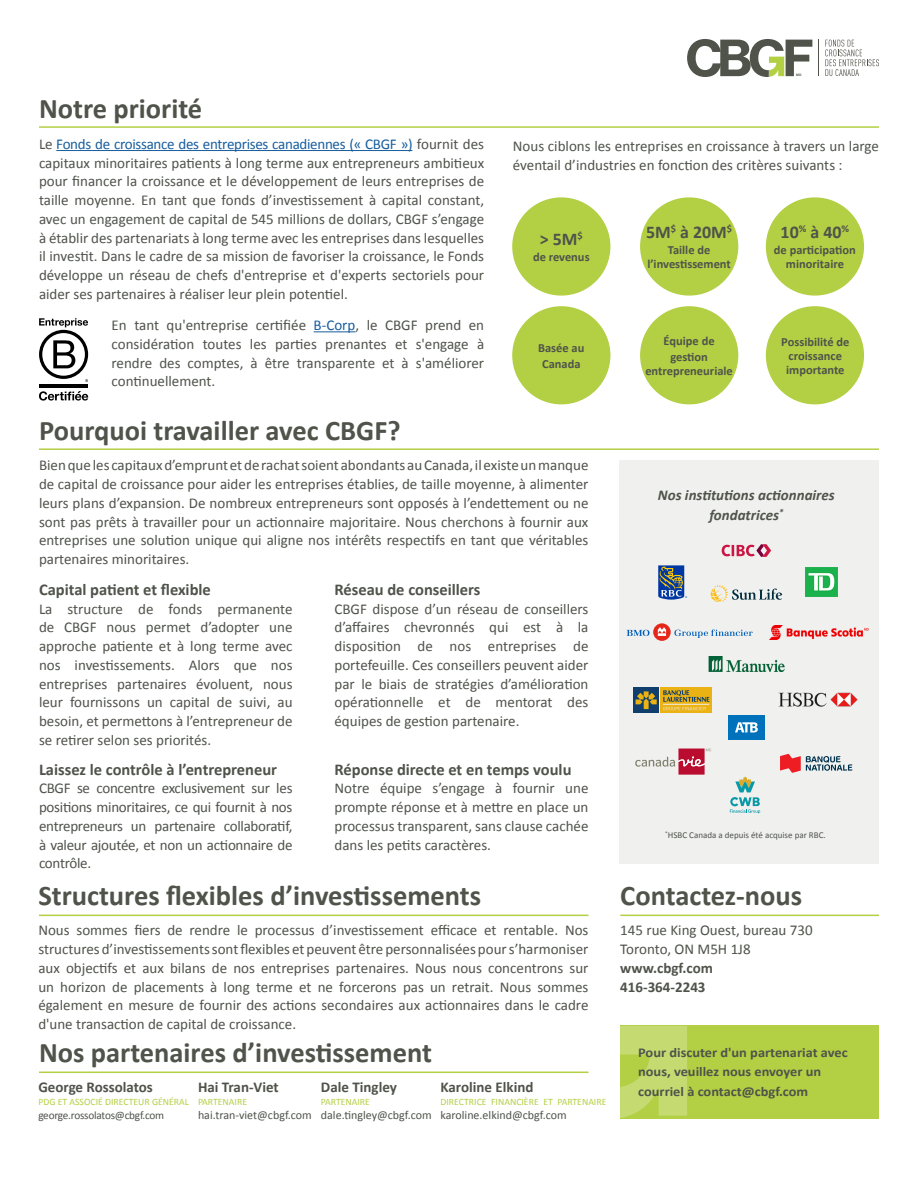
<style>
.page{position:relative;width:918px;height:1188px;background:#fff}
.page>*{position:absolute;margin:0;border:0;box-sizing:border-box;transform-origin:0 0}
.Headings{font:700 28.5px "Calibri";color:#4f534a}
.Circle_Text{font:700 18px "Calibri";color:#4f534a}
.Small_Titles{font:700 16.5px "Calibri";color:#4f534a}
.main_copy{font:15px/18.8px "Calibri";color:#4f534a;text-align:justify}
.Our_Team_-_names{font:700 15px "Calibri";color:#4f534a}
.Small_Titles-2{font:italic 700 15px/19.5px "Calibri";color:#4f534a;text-align:center}
.main_copy-2{font:700 15px "Calibri";color:#4f534a}
.Circle_Text-2{font:700 13.5px/19.5px "Calibri";color:#4f534a;scale:1.06 1}
.Circle_Text_-_small{font:700 12.45px/14px "Calibri";color:#4f534a;text-align:center}
.Our_Team_-_title{font:12px "Calibri";color:#4f534a}
.Our_Team_-_title-2{font:11.25px "Calibri";letter-spacing:-.02em;color:#4f534a}
.Our_Team_-_title-3{font:9.75px "Calibri";color:#b3d045}
.Small_Titles-3{font:9px "Calibri";color:#4f534a}
.t1{font:700 3.3px "Helvetica";color:#50534a}
.s1{color:#175d9e}
</style>
<div class="page">
<div style="left:620px;top:461px;width:259px;height:403px;background:#f0f0ef"></div>
<svg style="left:687px;top:39px;width:125px;height:38px"></svg>
<hr style="left:819px;top:40px;width:1px;height:36px;background:#50534a">
<svg style="left:825px;top:40px;width:54px;height:36px"></svg>
<hr style="left:56px;top:150px;width:356px;height:1px;background:#175d9e">
<div style="left:513px;top:198px;width:97px;height:97px;background:#b3d045;border-radius:50%"></div>
<div style="left:513px;top:307px;width:97px;height:97px;background:#b3d045;border-radius:50%"></div>
<div style="left:641px;top:198px;width:97px;height:97px;background:#b3d045;border-radius:50%"></div>
<div style="left:641px;top:307px;width:97px;height:97px;background:#b3d045;border-radius:50%"></div>
<div style="left:767px;top:198px;width:96px;height:97px;background:#b3d045;border-radius:50%"></div>
<div style="left:767px;top:307px;width:96px;height:97px;background:#b3d045;border-radius:50%"></div>
<hr style="left:39px;top:126px;width:840px;height:2px;background:#b3d045">
<hr style="left:39px;top:448px;width:840px;height:2px;background:#b3d045">
<hr style="left:39px;top:915px;width:549px;height:1px;background:#b3d045">
<hr style="left:39px;top:1072px;width:549px;height:1px;background:#b3d045">
<hr style="left:620px;top:915px;width:259px;height:1px;background:#b3d045">
<svg style="left:658px;top:565px;width:29px;height:35px"></svg>
<img style="left:708px;top:657px;width:76px;height:15px">
<svg style="left:661px;top:687px;width:51px;height:26px"></svg>
<div style="left:633px;top:687px;width:26px;height:26px;background:#103e6d"></div>
<svg style="left:636px;top:691px;width:21px;height:18px"></svg>
<svg style="left:663px;top:690px;width:46px;height:20px"></svg>
<img style="left:805px;top:568px;width:33px;height:28px">
<svg style="left:674px;top:629px;width:79px;height:9px"></svg>
<svg style="left:627px;top:630px;width:22px;height:6px"></svg>
<svg style="left:653px;top:623px;width:18px;height:18px"></svg>
<svg style="left:658px;top:627px;width:8px;height:9px"></svg>
<svg style="left:722px;top:544px;width:49px;height:13px"></svg>
<img style="left:770px;top:626px;width:99px;height:13px">
<svg style="left:711px;top:585px;width:71px;height:17px"></svg>
<div style="left:728px;top:715px;width:36px;height:25px;background:#0072bc"></div>
<svg style="left:735px;top:722px;width:23px;height:11px"></svg>
<svg style="left:780px;top:754px;width:73px;height:19px"></svg>
<svg style="left:635px;top:749px;width:76px;height:26px"></svg>
<hr style="left:314px;top:331px;width:41px;height:1px;background:#175d9e">
<div style="left:620px;top:1026px;width:259px;height:93px;background:#b3d045"></div>
<svg style="left:620px;top:1026px;width:67px;height:92px"></svg>
<img style="left:778px;top:692px;width:79px;height:15px">
<hr style="left:39px;top:384px;width:49px;height:3px;background:#000001">
<svg style="left:39px;top:391px;width:49px;height:10px"></svg>
<svg style="left:39px;top:318px;width:49px;height:64px"></svg>
<svg style="left:730px;top:776px;width:30px;height:38px"></svg>
<p class="Headings" style="left:39px;top:91px;width:165px">Notre priorité</p>
<p class="main_copy" style="left:39px;top:134px;width:447px">Le <span class="s1">Fonds de croissance des entreprises canadiennes (« CBGF »)</span> fournit des capitaux minoritaires patients à long terme aux entrepreneurs ambitieux pour financer la croissance et le développement de leurs entreprises de taille moyenne. En tant que fonds d’investissement à capital constant, avec un engagement de capital de 545 millions de dollars, CBGF s’engage à établir des partenariats à long terme avec les entreprises dans lesquelles il investit. Dans le cadre de sa mission de favoriser la croissance, le Fonds développe un réseau de chefs d'entreprise et d'experts sectoriels pour aider ses partenaires à réaliser leur plein potentiel.</p>
<p class="main_copy" style="left:112px;top:315px;width:374px">En tant qu'entreprise certifiée <span class="s1">B-Corp</span>, le CBGF prend en considération toutes les parties prenantes et s'engage à rendre des comptes, à être transparente et à s'améliorer continuellement.</p>
<p class="t1" style="left:796px;top:73px;width:7px">MD</p>
<p class="main_copy" style="left:513px;top:136px;width:368px">Nous ciblons les entreprises en croissance à travers un large éventail d’industries en fonction des critères suivants :</p>
<p class="Circle_Text" style="left:540px;top:228px;width:45px">&gt; 5M<sup>$</sup></p>
<p class="Circle_Text_-_small" style="left:533px;top:249px;width:58px">de revenus</p>
<p class="Circle_Text_-_small" style="left:538px;top:340px;width:48px">Basée au</p>
<p class="Circle_Text_-_small" style="left:542px;top:356px;width:40px">Canada</p>
<p class="Circle_Text" style="left:646px;top:221px;width:88px">5M<sup>$</sup> à 20M<sup>$</sup></p>
<p class="Circle_Text_-_small" style="left:647px;top:242px;width:85px">Taille de l’investissement</p>
<p class="Circle_Text_-_small" style="left:664px;top:333px;width:53px">Équipe de</p>
<p class="Circle_Text_-_small" style="left:645px;top:349px;width:89px">gestion entrepreneuriale</p>
<p class="Circle_Text" style="left:781px;top:221px;width:70px">10<sup>%</sup> à 40<sup>%</sup></p>
<p class="Circle_Text_-_small" style="left:774px;top:242px;width:83px">de participation minoritaire</p>
<p class="Circle_Text_-_small" style="left:781px;top:334px;width:70px">Possibilité de croissance importante</p>
<p class="Headings" style="left:39px;top:413px;width:363px">Pourquoi travailler avec CBGF?</p>
<p class="main_copy" style="left:39px;top:455px;width:551px">Bien que les capitaux d’emprunt et de rachat soient abondants au Canada, il existe un manque de capital de croissance pour aider les entreprises établies, de taille moyenne, à alimenter leurs plans d’expansion. De nombreux entrepreneurs sont opposés à l’endettement ou ne sont pas prêts à travailler pour un actionnaire majoritaire. Nous cherchons à fournir aux entreprises une solution unique qui aligne nos intérêts respectifs en tant que véritables partenaires minoritaires.</p>
<p class="Small_Titles" style="left:39px;top:579px;width:173px">Capital patient et flexible</p>
<p class="main_copy" style="left:39px;top:599px;width:255px">La structure de fonds permanente de CBGF nous permet d’adopter une approche patiente et à long terme avec nos investissements. Alors que nos entreprises partenaires évoluent, nous leur fournissons un capital de suivi, au besoin, et permettons à l’entrepreneur de se retirer selon ses priorités.</p>
<p class="Small_Titles" style="left:39px;top:759px;width:240px">Laissez le contrôle à l’entrepreneur</p>
<p class="main_copy" style="left:39px;top:778px;width:255px">CBGF se concentre exclusivement sur les positions minoritaires, ce qui fournit à nos entrepreneurs un partenaire collaboratif, à valeur ajoutée, et non un actionnaire de contrôle.</p>
<p class="Small_Titles" style="left:334px;top:579px;width:148px">Réseau de conseillers</p>
<p class="main_copy" style="left:334px;top:599px;width:256px">CBGF dispose d’un réseau de conseillers d’affaires chevronnés qui est à la disposition de nos entreprises de portefeuille. Ces conseillers peuvent aider par le biais de stratégies d’amélioration opérationnelle et de mentorat des équipes de gestion partenaire.</p>
<p class="Small_Titles" style="left:334px;top:759px;width:239px">Réponse directe et en temps voulu</p>
<p class="main_copy" style="left:334px;top:778px;width:256px">Notre équipe s’engage à fournir une prompte réponse et à mettre en place un processus transparent, sans clause cachée dans les petits caractères.</p>
<p class="Headings" style="left:38px;top:878px;width:444px">Structures flexibles d’investissements</p>
<p class="main_copy" style="left:38px;top:920px;width:552px">Nous sommes fiers de rendre le processus d’investissement efficace et rentable. Nos structures d’investissements sont flexibles et peuvent être personnalisées pour s’harmoniser aux objectifs et aux bilans de nos entreprises partenaires. Nous nous concentrons sur un horizon de placements à long terme et ne forcerons pas un retrait. Nous sommes également en mesure de fournir des actions secondaires aux actionnaires dans le cadre d'une transaction de capital de croissance.</p>
<p class="Headings" style="left:39px;top:1035px;width:395px">Nos partenaires d’investissement</p>
<p class="Small_Titles-2" style="left:658px;top:485px;width:178px">Nos institutions actionnaires fondatrices<sup>*</sup></p>
<p class="Small_Titles-3" style="left:665px;top:830px;width:162px"><sup>*</sup>HSBC Canada a depuis été acquise par RBC.</p>
<p class="Headings" style="left:620px;top:878px;width:183px">Contactez-nous</p>
<p class="main_copy" style="left:620px;top:920px;width:194px">145 rue King Ouest, bureau 730</p>
<p class="main_copy" style="left:620px;top:939px;width:132px">Toronto, ON M5H 1J8</p>
<p class="main_copy-2" style="left:620px;top:959px;width:94px">www.cbgf.com</p>
<p class="main_copy-2" style="left:620px;top:977px;width:87px">416-364-2243</p>
<p class="Circle_Text-2" style="left:638px;top:1042px;width:199px">Pour discuter d'un partenariat avec nous, veuillez nous envoyer un</p>
<p class="Our_Team_-_names" style="left:38px;top:1077px;width:116px">George Rossolatos</p>
<p class="Our_Team_-_title-3" style="left:38px;top:1096px;width:152px">PDG ET ASSOCIÉ DIRECTEUR GÉNÉRAL</p>
<p class="Our_Team_-_title-2" style="left:38px;top:1108px;width:127px">george.rossolatos@cbgf.com</p>
<p class="Our_Team_-_names" style="left:198px;top:1077px;width:82px">Hai Tran-Viet</p>
<p class="Our_Team_-_title-3" style="left:198px;top:1096px;width:51px">PARTENAIRE</p>
<p class="Our_Team_-_title" style="left:198px;top:1107px;width:115px">hai.tran-viet@cbgf.com</p>
<p class="Our_Team_-_names" style="left:321px;top:1077px;width:77px">Dale Tingley</p>
<p class="Our_Team_-_title-3" style="left:321px;top:1096px;width:51px">PARTENAIRE</p>
<p class="Our_Team_-_title" style="left:321px;top:1107px;width:112px">dale.tingley@cbgf.com</p>
<p class="Our_Team_-_names" style="left:441px;top:1077px;width:95px">Karoline Elkind</p>
<p class="Circle_Text-2" style="left:638px;top:1081px;width:162px">courriel à contact@cbgf.com</p>
<p class="Our_Team_-_title-3" style="left:441px;top:1096px;width:167px">DIRECTRICE FINANCIÈRE ET PARTENAIRE</p>
<p class="Our_Team_-_title" style="left:441px;top:1107px;width:128px">karoline.elkind@cbgf.com</p>
</div>
